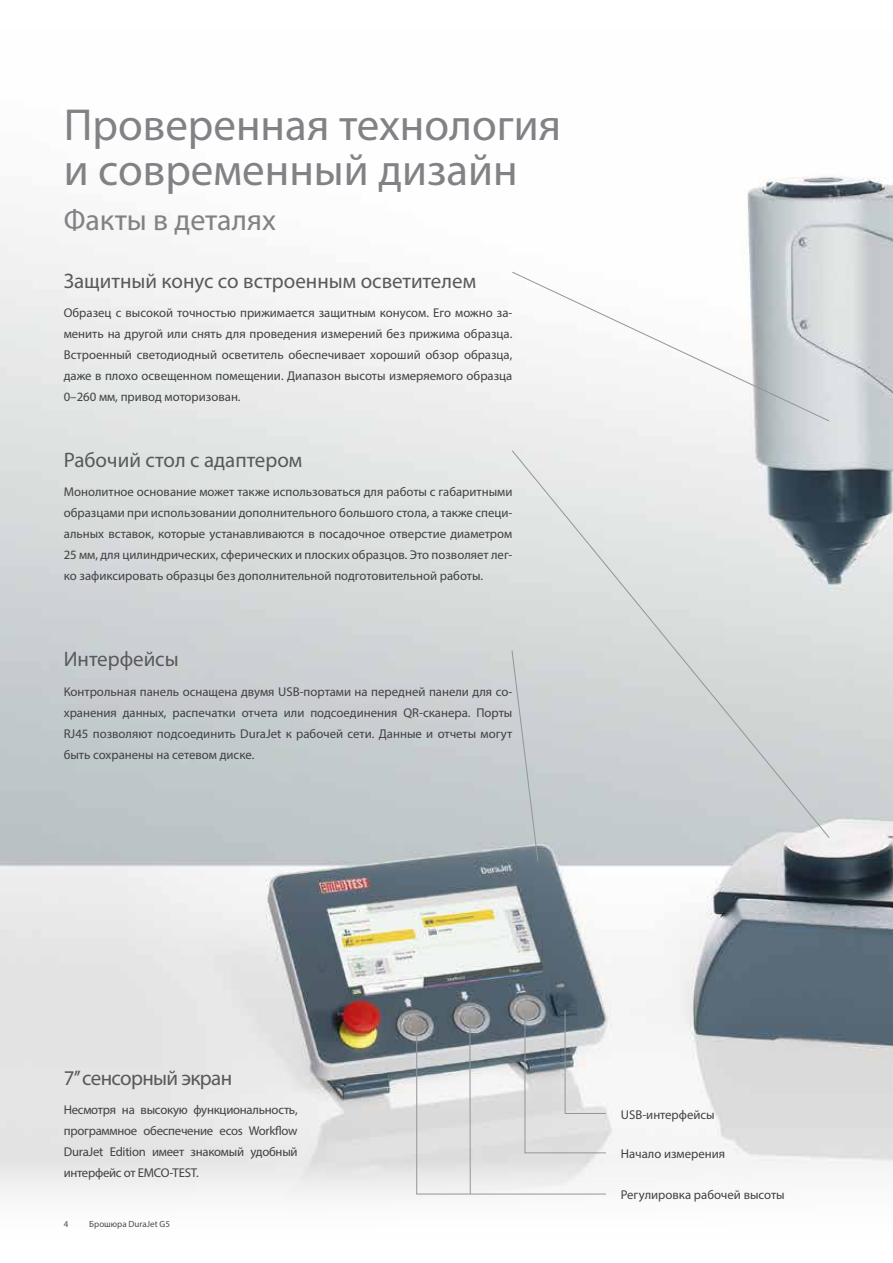
<style>
.page{position:relative;width:893px;height:1263px;background:#fff}
.page>*{position:absolute;margin:0;border:0;box-sizing:border-box;transform-origin:0 0}
.t1{font:45px/45px "Myriad Pro";color:#808285}
.t2{font:30px "Myriad Pro";color:#808285}
.t3{font:21px "Myriad Pro";color:#58595b}
.t4{font:21px "Myriad Pro";letter-spacing:-.03em;color:#58595b}
.t5{font:12.75px/21px "Myriad Pro";color:#414042;text-align:justify}
.t6{font:9px "Myriad Pro";color:#414042}
</style>
<div class="page">
<img style="left:0;top:176px;width:893px;height:1023px">
<svg style="left:511px;top:271px;width:319px;height:151px"></svg>
<svg style="left:511px;top:450px;width:319px;height:389px;background:#d2d6d7"></svg>
<svg style="left:511px;top:649px;width:28px;height:213px;background:#c0c6ca"></svg>
<svg style="left:416px;top:1009px;width:191px;height:186px"></svg>
<h1 class="t1" style="left:64px;top:102px;width:499px">Проверенная технология и современный дизайн</h1>
<h2 class="t2" style="left:64px;top:201px;width:214px">Факты в деталях</h2>
<h3 class="t3" style="left:64px;top:268px;width:414px">Защитный конус со встроенным осветителем</h3>
<p class="t5" style="left:64px;top:302px;width:450px">Образец с высокой точностью прижимается защитным конусом. Его можно за&shy;менить на другой или снять для проведения измерений без прижима образца.<br>Встроенный светодиодный осветитель обеспечивает хороший обзор образца, даже в плохо освещенном помещении. Диапазон высоты измеряемого образца 0–260 мм, привод моторизован.</p>
<h3 class="t3" style="left:64px;top:446px;width:240px">Рабочий стол с адаптером</h3>
<p class="t5" style="left:64px;top:481px;width:450px">Монолитное основание может также использоваться для работы с габаритными образцами при использовании дополнительного большого стола, а также специ&shy;альных вставок, которые устанавливаются в посадочное отверстие диаметром 25 мм, для цилиндрических, сферических и плоских образцов. Это позволяет лег&shy;ко зафиксировать образцы без дополнительной подготовительной работы.</p>
<h3 class="t3" style="left:64px;top:646px;width:116px">Интерфейсы</h3>
<p class="t5" style="left:64px;top:681px;width:450px">Контрольная панель оснащена двумя USB-портами на передней панели для со&shy;хранения данных, распечатки отчета или подсоединения QR-сканера. Порты RJ45 позволяют подсоединить DuraJet к рабочей сети. Данные и отчеты могут быть сохранены на сетевом диске.</p>
<h3 class="t4" style="left:64px;top:1064px;width:170px">7’’ сенсорный экран</h3>
<p class="t5" style="left:64px;top:1099px;width:235px">Несмотря на высокую функциональность, программное обеспечение ecos Workflow DuraJet Edition имеет знакомый удобный интерфейс от EMCO-TEST.</p>
<p class="t5" style="left:621px;top:1104px;width:95px">USB-интерфейсы</p>
<p class="t5" style="left:621px;top:1143px;width:106px">Начало измерения</p>
<p class="t5" style="left:621px;top:1184px;width:165px">Регулировка рабочей высоты</p>
<p class="t6" style="left:64px;top:1218px;width:6px">4</p>
<p class="t6" style="left:89px;top:1218px;width:82px">Брошюра DuraJet G5</p>
</div>
